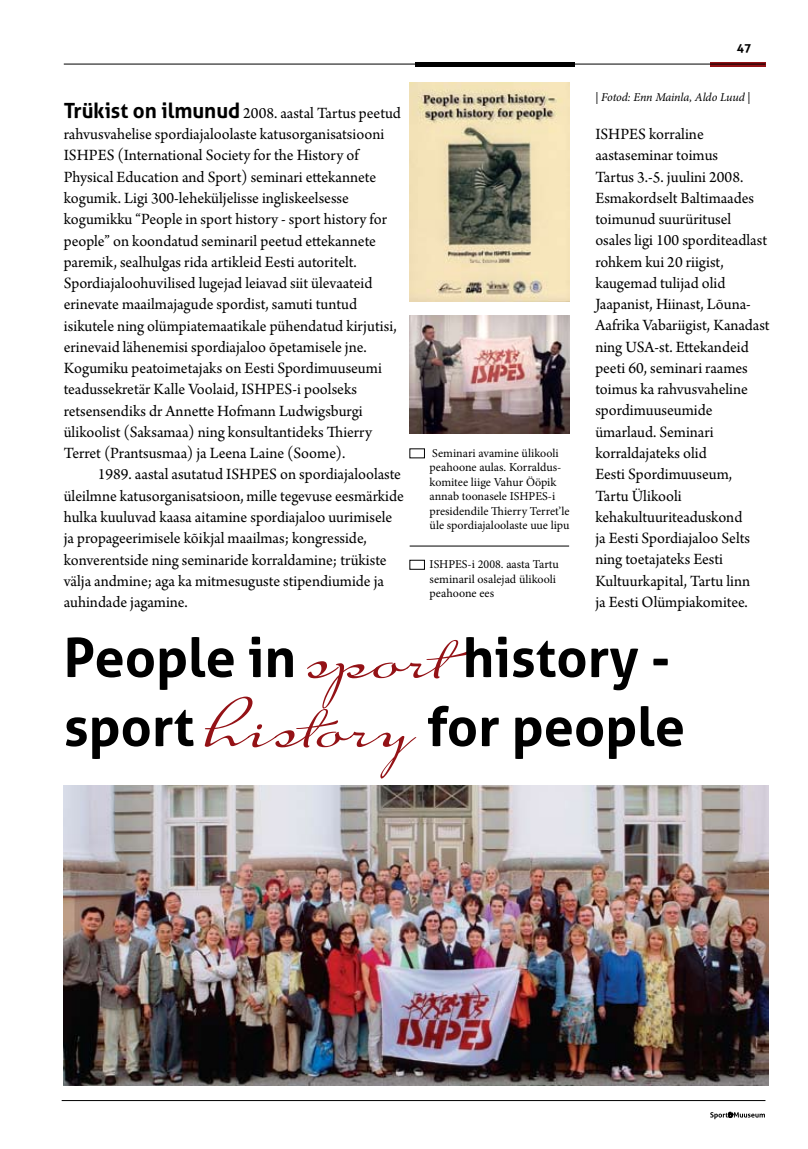
<style>
.page{position:relative;width:808px;height:1149px;background:#fff}
.page>*{position:absolute;margin:0;border:0;box-sizing:border-box;transform-origin:0 0}
.t1{font:700 54px/69px "Aller";color:#000}
.t2{font:16.5px/21.3px "Arno Pro";color:#000}
.t3{font:12px/14.4px "Minion Pro";color:#000}
.t4{font:italic 12px "Minion Pro";letter-spacing:-.015em;color:#000}
.t5{font:700 12px "Aller";color:#000}
.s1{font-style:normal}
.s2{font-family:"Aller";font-weight:700;font-size:21px}
.s3{font-family:"Suave Script";font-weight:400;font-size:76.5px;color:#941216}
</style>
<div class="page">
<svg style="left:710px;top:62px;width:56px;height:4px"></svg>
<svg style="left:710px;top:1111px;width:55px;height:7px"></svg>
<hr style="left:62px;top:1099px;width:703px;height:1px;background:#000">
<hr style="left:415px;top:62px;width:159px;height:4px;background:#000">
<hr style="left:64px;top:64px;width:701px;height:1px;background:#000">
<img style="left:64px;top:785px;width:704px;height:299px">
<img style="left:410px;top:83px;width:159px;height:218px">
<img style="left:410px;top:315px;width:159px;height:118px">
<hr style="left:410px;top:545px;width:159px;height:1px;background:#000">
<p class="t5" style="left:737px;top:40px;width:16px">47</p>
<p class="t4" style="left:595px;top:89px;width:157px"><span class="s1">|</span> Fotod: Enn Mainla, Aldo Luud <span class="s1">|</span></p>
<p class="t2" style="left:64px;top:103px;width:339px"><span class="s2">Trükist on ilmunud</span> 2008. aastal Tartus peetud rahvusvahelise spordiajaloolaste katusorganisatsiooni ISHPES (International Society for the History of Physical Education and Sport) seminari ettekannete kogumik. Ligi 300-leheküljelisse ingliskeelsesse kogumikku “People in sport history - sport history for people” on koondatud seminaril peetud ettekannete paremik, sealhulgas rida artikleid Eesti autoritelt.<br>Spordiajaloohuvilised lugejad leiavad siit ülevaateid erinevate maailmajagude spordist, samuti tuntud isikutele ning olümpiatemaatikale pühendatud kirjutisi, erinevaid lähenemisi spordiajaloo õpetamisele jne.<br>Kogumiku peatoimetajaks on Eesti Spordimuuseumi teadussekretär Kalle Voolaid, ISHPES-i poolseks retsensendiks dr Annette Hofmann Ludwigsburgi ülikoolist (Saksamaa) ning konsultantideks Thierry Terret (Prantsusmaa) ja Leena Laine (Soome).</p>
<p class="t2" style="left:64px;top:464px;width:342px;text-indent:34px">1989. aastal asutatud ISHPES on spordiajaloolaste üleilmne katusorganisatsioon, mille tegevuse eesmärkide hulka kuuluvad kaasa aitamine spordiajaloo uurimisele ja propageerimisele kõikjal maailmas; kongresside, konverentside ning seminaride korraldamine; trükiste välja andmine; aga ka mitmesuguste stipendiumide ja auhindade jagamine.</p>
<p class="t2" style="left:595px;top:124px;width:176px">ISHPES korraline aastaseminar toimus<br>Tartus 3.-5. juulini 2008.<br>Esmakordselt Baltimaades toimunud suurüritusel osales ligi 100 sporditeadlast rohkem kui 20 riigist, kaugemad tulijad olid<br>Jaapanist, Hiinast, Lõuna-<br>Aafrika Vabariigist, Kanadast ning USA-st. Ettekandeid peeti 60, seminari raames toimus ka rahvusvaheline spordimuuseumide ümarlaud. Seminari korraldajateks olid<br>Eesti Spordimuuseum,<br>Tartu Ülikooli kehakultuuriteaduskond<br>ja Eesti Spordiajaloo Selts ning toetajateks Eesti<br>Kultuurkapital, Tartu linn<br>ja Eesti Olümpiakomitee.</p>
<h1 class="t1" style="left:64px;top:622px;width:623px">People in <span class="s3">sport</span> history - sport <span class="s3">history</span> for people</h1>
<p class="t3" style="left:430px;top:446px;width:141px">Seminari avamine ülikooli peahoone aulas. Korraldus&shy;komitee liige Vahur Ööpik annab toonasele ISHPES-i presidendile Thierry Terret’le üle spordiajaloolaste uue lipu</p>
<p class="t3" style="left:430px;top:557px;width:131px">ISHPES-i 2008. aasta Tartu seminaril osalejad ülikooli peahoone ees</p>
</div>
